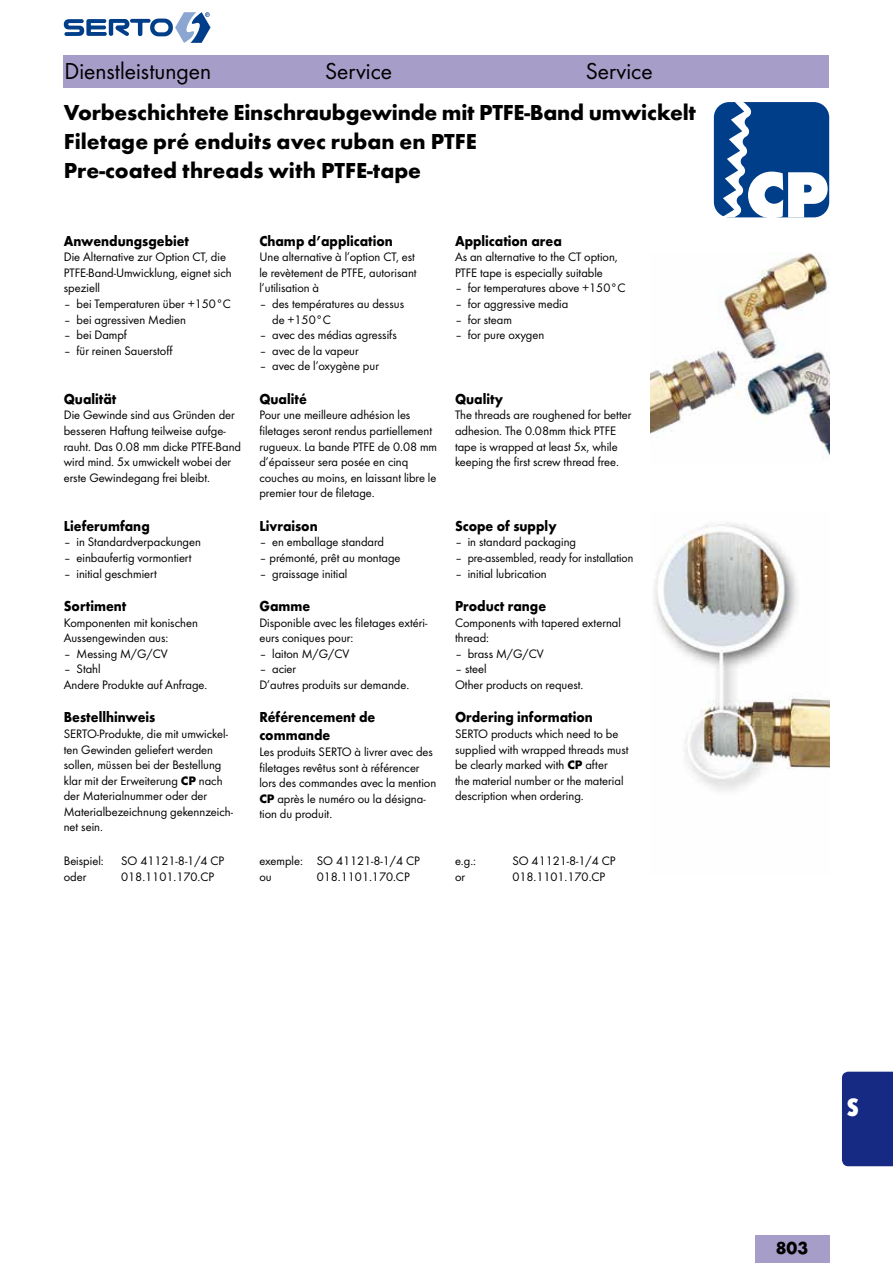
<style>
.page{position:relative;width:893px;height:1263px;background:#fff}
.page>*{position:absolute;margin:0;border:0;box-sizing:border-box;transform-origin:0 0}
.t1{font:700 39px "Futura Con";color:#fff}
.t2{font:24px "Futura Boo";color:#000}
.t3{font:700 22.5px/28.8px "Futura";color:#000}
.t4{font:700 18px "Futura";color:#000}
.t5{font:700 15px/18px "Futura";color:#000;scale:.91 1}
.t6{font:12.75px/15.6px "Futura Boo";color:#000}
.s1{font-family:"Futura";font-weight:700}
</style>
<div class="page">
<svg style="left:64px;top:12px;width:147px;height:31px"></svg>
<img style="left:651px;top:253px;width:178px;height:206px">
<img style="left:654px;top:522px;width:175px;height:269px">
<div style="left:714px;top:102px;width:115px;height:115px;background:#003e89;border-radius:15px"></div>
<svg style="left:721px;top:102px;width:107px;height:115px"></svg>
<div style="left:64px;top:55px;width:765px;height:33px;background:#a69dc9"></div>
<div style="left:755px;top:1235px;width:74px;height:28px;background:#a69dc9"></div>
<div style="left:842px;top:1072px;width:51px;height:94px;background:#162983"></div>
<h2 class="t2" style="left:65px;top:57px;width:148px">Dienstleistungen</h2>
<h2 class="t2" style="left:325px;top:57px;width:68px">Service</h2>
<h2 class="t2" style="left:586px;top:57px;width:68px">Service</h2>
<h3 class="t3" style="left:64px;top:98px;width:634px">Vorbeschichtete Einschraubgewinde mit PTFE-Band umwickelt<br>Filetage pré enduits avec ruban en PTFE<br>Pre-coated threads with PTFE-tape</h3>
<p class="t5" style="left:64px;top:231px;width:139px">Anwendungsgebiet</p>
<p class="t6" style="left:64px;top:249px;width:170px">Die Alternative zur Option CT, die<br>PTFE-Band-Umwicklung, eignet sich speziell</p>
<p class="t6" style="left:64px;top:296px;width:169px">– bei Temperaturen über +150°C</p>
<p class="t6" style="left:64px;top:311px;width:124px">– bei agressiven Medien</p>
<p class="t6" style="left:64px;top:327px;width:65px">– bei Dampf</p>
<p class="t6" style="left:64px;top:343px;width:110px">– für reinen Sauerstoff</p>
<p class="t5" style="left:64px;top:390px;width:59px">Qualität</p>
<p class="t6" style="left:64px;top:407px;width:179px">Die Gewinde sind aus Gründen der besseren Haftung teilweise aufge&shy;rauht. Das 0.08 mm dicke PTFE-Band wird mind. 5x umwickelt wobei der erste Gewindegang frei bleibt.</p>
<p class="t5" style="left:64px;top:516px;width:96px">Lieferumfang</p>
<p class="t6" style="left:64px;top:534px;width:139px">– in Standardverpackungen</p>
<p class="t6" style="left:64px;top:550px;width:129px">– einbaufertig vormontiert</p>
<p class="t6" style="left:64px;top:565px;width:95px">– initial geschmiert</p>
<p class="t5" style="left:64px;top:597px;width:70px">Sortiment</p>
<p class="t6" style="left:64px;top:614px;width:136px">Komponenten mit konischen<br>Aussengewinden aus:</p>
<p class="t6" style="left:64px;top:646px;width:105px">– Messing M/G/CV</p>
<p class="t6" style="left:64px;top:661px;width:145px">– Stahl<br>Andere Produkte auf Anfrage.</p>
<p class="t5" style="left:64px;top:708px;width:102px">Bestellhinweis</p>
<p class="t6" style="left:64px;top:726px;width:171px">SERTO-Produkte, die mit umwickel&shy;ten Gewinden geliefert werden sollen, müssen bei der Bestellung klar mit der Erweiterung <span class="s1">CP</span> nach der Materialnummer oder der<br>Materialbezeichnung gekennzeich&shy;net sein.</p>
<p class="t6" style="left:64px;top:853px;width:42px">Beispiel:</p>
<p class="t6" style="left:121px;top:853px;width:104px">SO 41121-8-1/4 CP</p>
<p class="t6" style="left:64px;top:868px;width:24px">oder</p>
<p class="t6" style="left:121px;top:868px;width:94px">018.1101.170.CP</p>
<p class="t5" style="left:259px;top:231px;width:148px">Champ d’application</p>
<p class="t6" style="left:259px;top:249px;width:159px">Une alternative à l’option CT, est le revètement de PTFE, autorisant l’utilisation à</p>
<p class="t6" style="left:272px;top:296px;width:134px;text-indent:-13px">– des températures au dessus de +150°C</p>
<p class="t6" style="left:259px;top:327px;width:139px">– avec des médias agressifs</p>
<p class="t6" style="left:259px;top:343px;width:101px">– avec de la vapeur</p>
<p class="t6" style="left:259px;top:358px;width:121px">– avec de l’oxygène pur</p>
<p class="t5" style="left:259px;top:390px;width:54px">Qualité</p>
<p class="t6" style="left:259px;top:407px;width:179px">Pour une meilleure adhésion les filetages seront rendus partiellement rugueux. La bande PTFE de 0.08 mm d’épaisseur sera posée en cinq couches au moins, en laissant libre le premier tour de filetage.</p>
<p class="t5" style="left:259px;top:516px;width:66px">Livraison</p>
<p class="t6" style="left:259px;top:534px;width:126px">– en emballage standard</p>
<p class="t6" style="left:259px;top:550px;width:143px">– prémonté, prêt au montage</p>
<p class="t6" style="left:259px;top:565px;width:90px">– graissage initial</p>
<p class="t5" style="left:259px;top:597px;width:57px">Gamme</p>
<p class="t6" style="left:259px;top:614px;width:169px">Disponible avec les filetages extéri&shy;eurs coniques pour:</p>
<p class="t6" style="left:259px;top:646px;width:91px">– laiton M/G/CV</p>
<p class="t6" style="left:259px;top:661px;width:151px">– acier<br>D’autres produits sur demande.</p>
<p class="t5" style="left:259px;top:708px;width:129px">Référencement de commande</p>
<p class="t6" style="left:259px;top:744px;width:178px">Les produits SERTO à livrer avec des filetages revêtus sont à référencer lors des commandes avec la mention<br><span class="s1">CP</span> après le numéro ou la désigna&shy;tion du produit.</p>
<p class="t6" style="left:259px;top:853px;width:162px">exemple: SO 41121-8-1/4 CP ou</p>
<p class="t6" style="left:317px;top:868px;width:94px">018.1101.170.CP</p>
<p class="t5" style="left:455px;top:231px;width:119px">Application area</p>
<p class="t6" style="left:455px;top:249px;width:164px">As an alternative to the CT option,<br>PTFE tape is especially suitable</p>
<p class="t6" style="left:455px;top:280px;width:172px">– for temperatures above +150°C</p>
<p class="t6" style="left:455px;top:296px;width:115px">– for aggressive media</p>
<p class="t6" style="left:455px;top:311px;width:59px">– for steam</p>
<p class="t6" style="left:455px;top:327px;width:91px">– for pure oxygen</p>
<p class="t5" style="left:455px;top:390px;width:55px">Quality</p>
<p class="t6" style="left:455px;top:407px;width:178px">The threads are roughened for better adhesion. The 0.08mm thick PTFE tape is wrapped at least 5x, while keeping the first screw thread free.</p>
<p class="t5" style="left:455px;top:516px;width:113px">Scope of supply</p>
<p class="t6" style="left:455px;top:534px;width:123px">– in standard packaging</p>
<p class="t6" style="left:455px;top:550px;width:180px">– pre-assembled, ready for installation</p>
<p class="t6" style="left:455px;top:565px;width:93px">– initial lubrication</p>
<p class="t5" style="left:455px;top:597px;width:102px">Product range</p>
<p class="t6" style="left:455px;top:614px;width:168px">Components with tapered external thread:</p>
<p class="t6" style="left:455px;top:646px;width:90px">– brass M/G/CV</p>
<p class="t6" style="left:455px;top:661px;width:130px">– steel<br>Other products on request.</p>
<p class="t5" style="left:455px;top:708px;width:153px">Ordering information</p>
<p class="t6" style="left:455px;top:726px;width:175px">SERTO products which need to be supplied with wrapped threads must be clearly marked with <span class="s1">CP</span> after<br>the material number or the material description when ordering.</p>
<p class="t6" style="left:455px;top:853px;width:23px">e.g.:</p>
<p class="t6" style="left:512px;top:853px;width:104px">SO 41121-8-1/4 CP</p>
<p class="t6" style="left:455px;top:868px;width:12px">or</p>
<p class="t6" style="left:512px;top:868px;width:94px">018.1101.170.CP</p>
<h1 class="t1" style="left:847px;top:1080px;width:14px">s</h1>
<h3 class="t4" style="left:776px;top:1237px;width:34px">803</h3>
</div>
